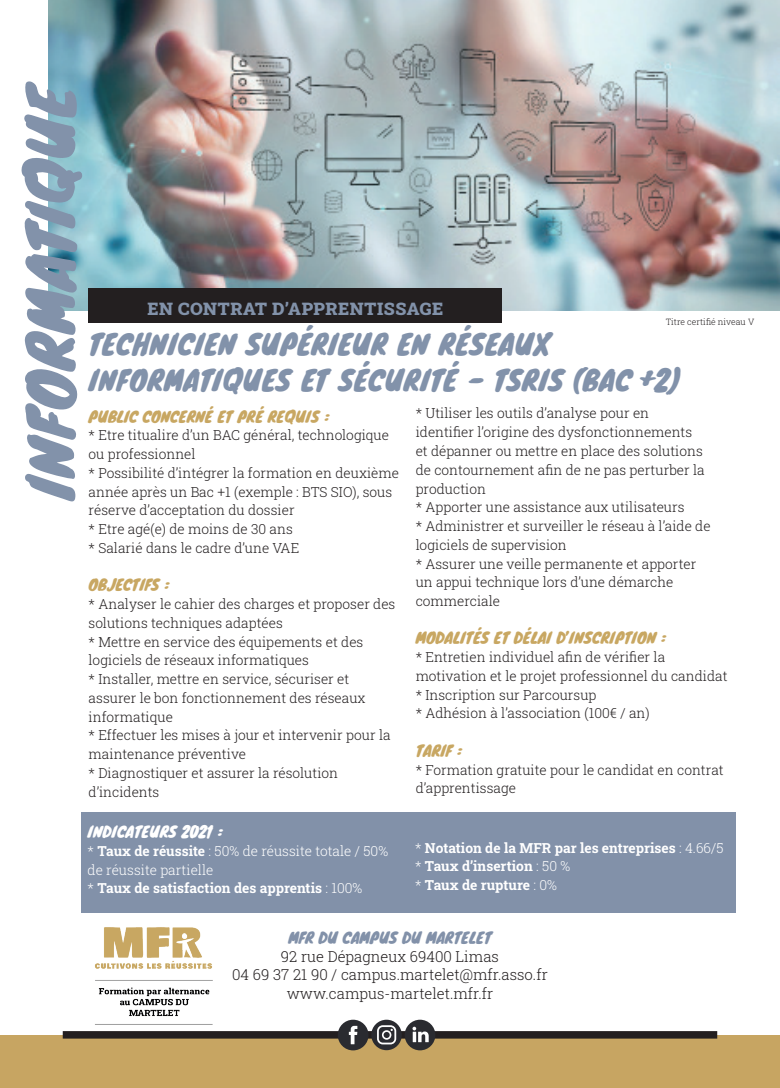
<style>
.page{position:relative;width:780px;height:1088px;background:#fff}
.page>*{position:absolute;margin:0;border:0;box-sizing:border-box;transform-origin:0 0}
.t1{font:61px "Knewave";color:#8292aa}
.t2{font:27.5px/36.2px "Knewave";letter-spacing:.01em;color:#8292aa}
.t3{font:17.5px "Roboto Slab";letter-spacing:.035em;color:#8292aa}
.t4{font:300 15px/18.8px "Roboto Slab";color:#231f20;text-align:center}
.t5{font:15px "Knewave";color:#c8a762}
.t6{font:15px "Knewave";color:#8291a9}
.t7{font:15px "Knewave";color:#fff}
.t8{font:300 13.75px/18.8px "Roboto Slab";color:#231f20}
.t9{font:300 13.75px/18.8px "Roboto Slab";color:#fff}
.t10{font:13.75px/18.8px "Roboto Slab";color:#fff}
.t11{font:300 8.75px "Roboto Slab";color:#231f20}
.s1{font-weight:400}
.s2{font-weight:300}
</style>
<div class="page">
<img style="left:48px;top:0;width:732px;height:310px">
<div style="left:81px;top:812px;width:654px;height:101px;background:#8291a9"></div>
<div style="left:0;top:1035px;width:780px;height:53px;background:#c7a562"></div>
<div style="left:63px;top:1031px;width:654px;height:7px;background:#231f20"></div>
<div style="left:89px;top:288px;width:413px;height:34px;background:#231f20"></div>
<div style="left:338px;top:1020px;width:30px;height:30px;background:#2a2b30;border-radius:50%"></div>
<svg style="left:349px;top:1026px;width:8px;height:18px"></svg>
<svg style="left:371px;top:1020px;width:31px;height:30px"></svg>
<div style="left:404px;top:1020px;width:31px;height:30px;background:#2a2b30;border-radius:50%"></div>
<svg style="left:412px;top:1027px;width:16px;height:15px"></svg>
<img style="left:89px;top:927px;width:129px;height:105px">
<h1 class="t1" style="left:3px;top:500px;width:421px;rotate:-90deg">INFORMATIQUE</h1>
<p class="t3" style="left:147px;top:296px;width:297px">EN CONTRAT D’APPRENTISSAGE</p>
<p class="t11" style="left:666px;top:316px;width:90px">Titre certifié niveau V</p>
<h2 class="t2" style="left:89px;top:325px;width:594px">TECHNICIEN SUPÉRIEUR EN RÉSEAUX<br>INFORMATIQUES ET SÉCURITÉ - TSRIS (BAC +2)</h2>
<p class="t5" style="left:89px;top:404px;width:242px">PUBLIC CONCERNÉ ET PRÉ REQUIS :</p>
<p class="t8" style="left:89px;top:426px;width:312px">* Etre titualire d’un BAC général, technologique ou professionnel<br>* Possibilité d’intégrer la formation en deuxième année après un Bac +1 (exemple : BTS SIO), sous réserve d’acceptation du dossier<br>* Etre agé(e) de moins de 30 ans<br>* Salarié dans le cadre d’une VAE</p>
<p class="t5" style="left:89px;top:573px;width:82px">OBJECTIFS :</p>
<p class="t8" style="left:89px;top:594px;width:308px">* Analyser le cahier des charges et proposer des solutions techniques adaptées<br>* Mettre en service des équipements et des logiciels de réseaux informatiques<br>* Installer, mettre en service, sécuriser et assurer le bon fonctionnement des réseaux informatique<br>* Effectuer les mises à jour et intervenir pour la maintenance préventive<br>* Diagnostiquer et assurer la résolution d’incidents</p>
<p class="t8" style="left:415px;top:404px;width:296px">* Utiliser les outils d’analyse pour en identifier l’origine des dysfonctionnements<br>et dépanner ou mettre en place des solutions de contournement afin de ne pas perturber la production<br>* Apporter une assistance aux utilisateurs<br>* Administrer et surveiller le réseau à l’aide de logiciels de supervision<br>* Assurer une veille permanente et apporter un appui technique lors d’une démarche commerciale</p>
<p class="t5" style="left:415px;top:626px;width:252px">MODALITÉS ET DÉLAI D’INSCRIPTION :</p>
<p class="t8" style="left:415px;top:647px;width:313px">* Entretien individuel afin de vérifier la motivation et le projet professionnel du candidat * Inscription sur Parcoursup<br>* Adhésion à l’association (100€ / an)</p>
<p class="t5" style="left:415px;top:739px;width:48px">TARIF :</p>
<p class="t8" style="left:415px;top:760px;width:309px">* Formation gratuite pour le candidat en contrat d’apprentissage</p>
<p class="t7" style="left:88px;top:820px;width:136px">INDICATEURS 2021 :</p>
<p class="t9" style="left:88px;top:841px;width:302px">* <span class="s1">Taux de réussite</span> : 50% de réussite totale / 50% de réussite partielle<br>* <span class="s1">Taux de satisfaction des apprentis</span> : 100%</p>
<p class="t10" style="left:415px;top:838px;width:310px"><span class="s2">*</span> Notation de la MFR par les entreprises <span class="s2">: 4.66/5 *</span> Taux d’insertion <span class="s2">: 50 %<br>*</span> Taux de rupture <span class="s2">: 0%</span></p>
<p class="t6" style="left:288px;top:925px;width:204px">MFR DU CAMPUS DU MARTELET</p>
<p class="t4" style="left:232px;top:946px;width:317px">92 rue Dépagneux 69400 Limas<br>04 69 37 21 90 / campus.martelet@mfr.asso.fr www.campus-martelet.mfr.fr</p>
</div>
